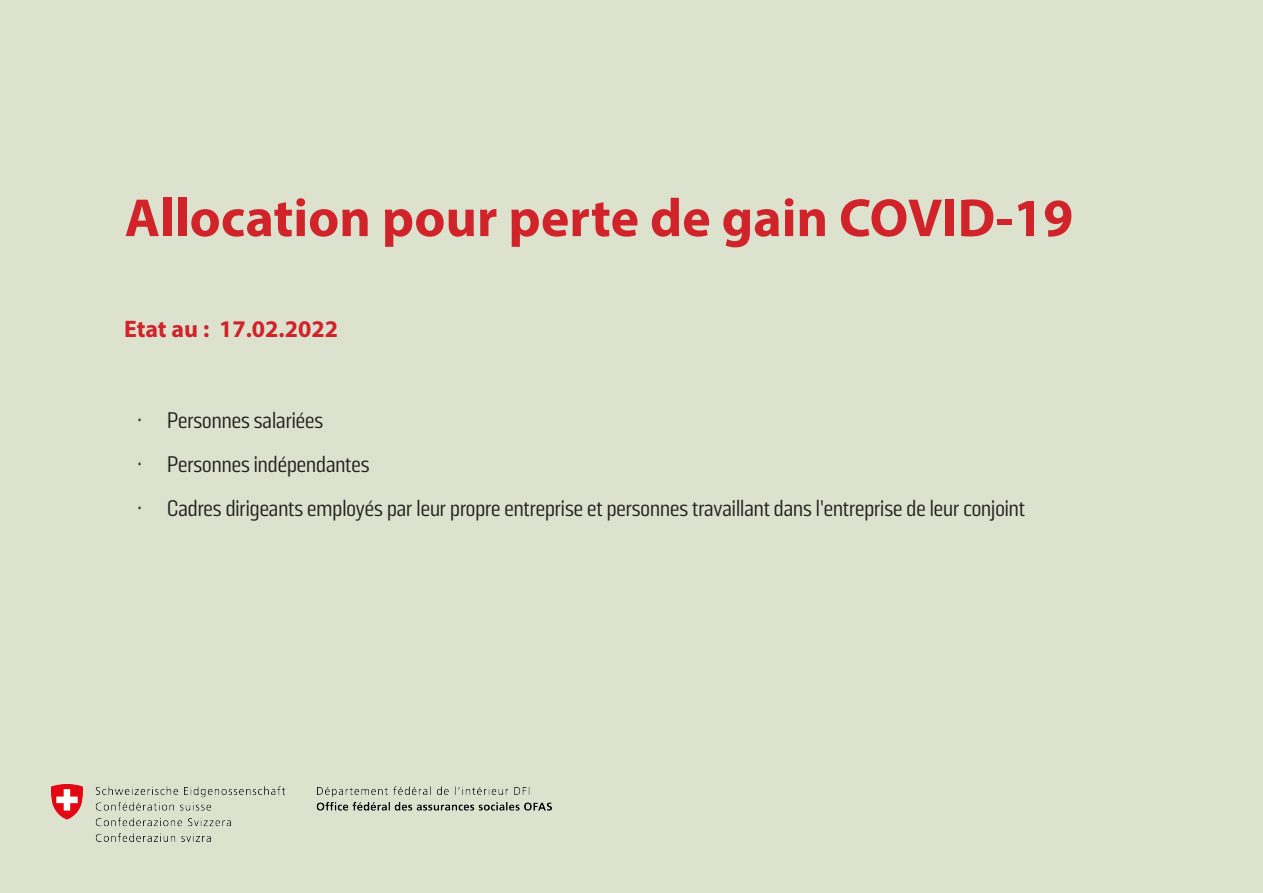
<style>
.page{position:relative;width:1263px;height:893px;background:#dde2ce}
.page>*{position:absolute;margin:0;border:0;box-sizing:border-box;transform-origin:0 0}
.Titre_1{font:700 54px "Myriad Pro";color:#d1232a}
.Titre_2{font:700 24px "Myriad Pro";color:#d1232a}
.t1{font:22.5px "Solido Constricted";color:#231f20}
</style>
<div class="page">
<img style="left:51px;top:784px;width:500px;height:58px">
<p class="Titre_1" style="left:125px;top:183px;width:950px">Allocation pour perte de gain COVID-19</p>
<p class="Titre_2" style="left:124px;top:314px;width:216px">Etat au : 17.02.2022</p>
<p class="t1" style="left:137px;top:407px;width:187px">• Personnes salariées</p>
<p class="t1" style="left:137px;top:451px;width:233px">• Personnes indépendantes</p>
<p class="t1" style="left:137px;top:495px;width:889px">• Cadres dirigeants employés par leur propre entreprise et personnes travaillant dans l’entreprise de leur conjoint</p>
</div>
